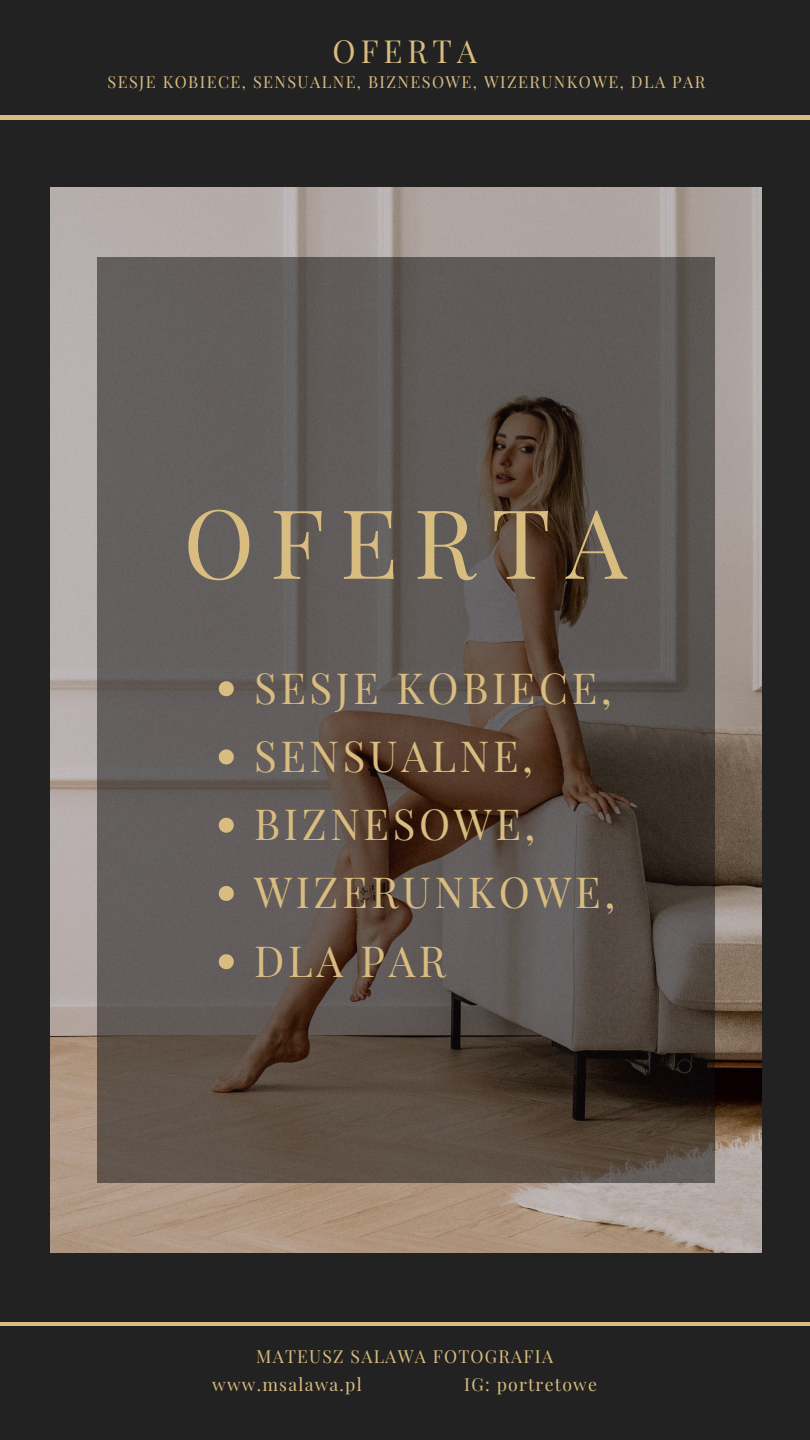
<style>
.page{position:relative;width:810px;height:1440px;background:#222}
.page>*{position:absolute;margin:0;border:0;box-sizing:border-box;transform-origin:0 0}
.t1{font:96px "Playfair Display";letter-spacing:.16em;color:#d9bc80}
.t2{font:42px/68.3px "Playfair Display";letter-spacing:.085em;color:#d9bc80}
.t3{font:31.2px "Playfair Display";letter-spacing:.16em;color:#d9bc80}
.t4{font:17.6px/28.5px "Playfair Display";letter-spacing:.07em;color:#d9bc80}
.t5{font:16.3px "Playfair Display";letter-spacing:.085em;color:#d9bc80}
</style>
<div class="page">
<hr style="left:0;top:116px;width:809px;height:3px;background:#d9bc80">
<hr style="left:0;top:1322px;width:809px;height:4px;background:#d9bc80">
<img style="left:51px;top:188px;width:710px;height:1064px">
<img style="left:98px;top:257px;width:617px;height:925px">
<svg style="left:219px;top:681px;width:15px;height:15px"></svg>
<svg style="left:219px;top:749px;width:15px;height:15px"></svg>
<svg style="left:219px;top:818px;width:15px;height:15px"></svg>
<svg style="left:219px;top:886px;width:15px;height:15px"></svg>
<svg style="left:219px;top:954px;width:15px;height:15px"></svg>
<h3 class="t3" style="left:333px;top:27px;width:146px">OFERTA</h3>
<p class="t5" style="left:108px;top:69px;width:599px">SESJE KOBIECE, SENSUALNE, BIZNESOWE, WIZERUNKOWE, DLA PAR</p>
<h1 class="t1" style="left:183px;top:468px;width:445px">OFERTA</h1>
<h2 class="t2" style="left:254px;top:650px;width:363px">SESJE KOBIECE,<br>SENSUALNE,<br>BIZNESOWE,<br>WIZERUNKOWE,<br>DLA PAR</h2>
<p class="t4" style="left:212px;top:1341px;width:342px;text-indent:44px">MATEUSZ SALAWA FOTOGRAFIA www.msalawa.pl</p>
<p class="t4" style="left:464px;top:1369px;width:134px">IG: portretowe</p>
</div>
